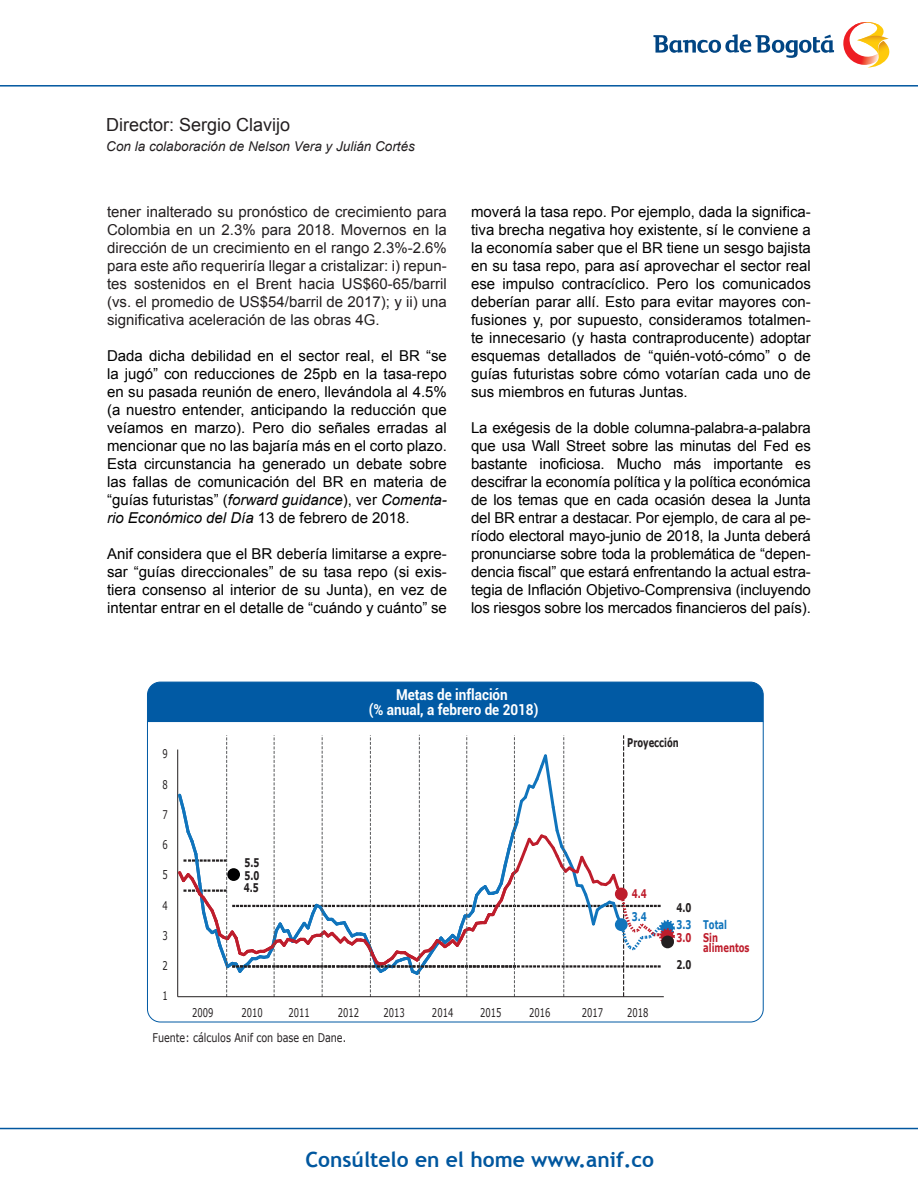
<style>
.page{position:relative;width:918px;height:1188px;background:#fff}
.page>*{position:absolute;margin:0;border:0;box-sizing:border-box;transform-origin:0 0}
.t1{font:700 21px "Trebuchet MS";color:#01579f}
.t2{font:18px "Arial";color:#231f20}
.TEXTO{font:15px/18px "Arial";color:#000;text-align:justify}
.TEXTO-2{font:15px/18px "Arial";color:#231f20;text-align:justify}
.t3{font:700 15px/15px "Roboto";color:#fff;text-align:center;scale:.9 1}
.t4{font:italic 13.5px "Arial";color:#231f20}
.t5{font:12px "Verdana";color:#231f20;scale:.7 1}
.t6{font:12px "Verdana";color:#231f20;scale:.8 1}
.t7{font:700 12px/17.2px "Verdana";color:#231f20;scale:.7 1}
.t8{font:700 12px/10.6px "Verdana";color:#be1d2c;scale:.7 1}
.t9{font:700 12px "Verdana";color:#1074bc;scale:.7 1}
.s1{font-style:italic}
.s2{color:#1074bc}
</style>
<div class="page">
<hr style="left:0;top:1128px;width:918px;height:1px;background:#01579f">
<hr style="left:0;top:85px;width:918px;height:2px;background:#01579f">
<svg style="left:653px;top:34px;width:181px;height:24px"></svg>
<svg style="left:843px;top:22px;width:47px;height:46px"></svg>
<div style="left:147px;top:682px;width:616px;height:40px;background:#015aa4"></div>
<div style="left:661px;top:921px;width:12px;height:13px;background:#1074bc;border-radius:50%"></div>
<div style="left:659px;top:920px;width:16px;height:16px;border:3px dashed #1074bc;border-radius:50%"></div>
<svg style="left:661px;top:930px;width:12px;height:13px"></svg>
<div style="left:659px;top:928px;width:16px;height:16px;border:3px dashed #be1d2c;border-radius:50%"></div>
<div style="left:661px;top:936px;width:13px;height:12px;background:#231f20;border-radius:50%"></div>
<svg style="left:177px;top:735px;width:489px;height:262px"></svg>
<div style="left:227px;top:868px;width:13px;height:13px;background:#000001;border-radius:50%"></div>
<hr style="left:178px;top:996px;width:486px;height:1px;background:#231f20">
<p class="t2" style="left:106px;top:113px;width:186px">Director: Sergio Clavijo</p>
<p class="t4" style="left:106px;top:137px;width:310px">Con la colaboración de Nelson Vera y Julián Cortés</p>
<p class="TEXTO-2" style="left:107px;top:203px;width:341px">tener inalterado su pronóstico de crecimiento para Colombia en un 2.3% para 2018. Movernos en la dirección de un crecimiento en el rango 2.3%-2.6% para este año requeriría llegar a cristalizar: i) repun&shy;tes sostenidos en el Brent hacia US$60-65/barril (vs. el promedio de US$54/barril de 2017); y ii) una significativa aceleración de las obras 4G.</p>
<p class="TEXTO" style="left:107px;top:347px;width:341px">Dada dicha debilidad en el sector real, el BR “se la jugó” con reducciones de 25pb en la tasa-repo en su pasada reunión de enero, llevándola al 4.5% (a nuestro entender, anticipando la reducción que veíamos en marzo). Pero dio señales erradas al mencionar que no las bajaría más en el corto plazo.<br>Esta circunstancia ha generado un debate sobre las fallas de comunicación del BR en materia de “guías futuristas” (<span class="s1">forward guidance</span>), ver <span class="s1">Comenta&shy;rio Económico del Día</span> 13 de febrero de 2018.</p>
<p class="TEXTO" style="left:107px;top:545px;width:341px">Anif considera que el BR debería limitarse a expre&shy;sar “guías direccionales” de su tasa repo (si exis&shy;tiera consenso al interior de su Junta), en vez de intentar entrar en el detalle de “cuándo y cuánto” se</p>
<p class="TEXTO" style="left:471px;top:203px;width:341px">moverá la tasa repo. Por ejemplo, dada la significa&shy;tiva brecha negativa hoy existente, sí le conviene a la economía saber que el BR tiene un sesgo bajista en su tasa repo, para así aprovechar el sector real ese impulso contracíclico. Pero los comunicados deberían parar allí. Esto para evitar mayores con&shy;fusiones y, por supuesto, consideramos totalmen&shy;te innecesario (y hasta contraproducente) adoptar esquemas detallados de “quién-votó-cómo” o de guías futuristas sobre cómo votarían cada uno de sus miembros en futuras Juntas.</p>
<p class="TEXTO" style="left:471px;top:419px;width:341px">La exégesis de la doble columna-palabra-a-palabra que usa Wall Street sobre las minutas del Fed es bastante inoficiosa. Mucho más importante es descifrar la economía política y la política económica de los temas que en cada ocasión desea la Junta del BR entrar a destacar. Por ejemplo, de cara al pe&shy;ríodo electoral mayo-junio de 2018, la Junta deberá pronunciarse sobre toda la problemática de “depen&shy;dencia fiscal” que estará enfrentando la actual estra&shy;tegia de Inflación Objetivo-Comprensiva (incluyendo los riesgos sobre los mercados financieros del país).</p>
<p class="t5" style="left:162px;top:746px;width:9px">9</p>
<p class="t5" style="left:162px;top:776px;width:9px">8</p>
<p class="t5" style="left:162px;top:806px;width:9px">7</p>
<p class="t5" style="left:162px;top:837px;width:9px">6</p>
<p class="t5" style="left:162px;top:867px;width:9px">5</p>
<p class="t5" style="left:162px;top:897px;width:9px">4</p>
<p class="t5" style="left:162px;top:927px;width:9px">3</p>
<p class="t5" style="left:162px;top:958px;width:9px">2</p>
<p class="t5" style="left:162px;top:988px;width:9px">1</p>
<p class="t7" style="left:244px;top:850px;width:24px;line-height:25px">5.5<br>4.5</p>
<p class="t7" style="left:244px;top:867px;width:23px">5.0</p>
<p class="t3" style="left:369px;top:687px;width:190px">Metas de inflación<br>(% anual, a febrero de 2018)</p>
<p class="t7" style="left:627px;top:733px;width:75px">Proyección</p>
<p class="t8" style="left:632px;top:888px;width:23px">4.4</p>
<p class="t9" style="left:632px;top:908px;width:23px">3.4</p>
<p class="t7" style="left:676px;top:898px;width:23px">4.0<br><span class="s2">3.3</span></p>
<p class="t8" style="left:703px;top:932px;width:68px;text-indent:-27px">3.0 Sin alimentos</p>
<p class="t9" style="left:703px;top:916px;width:36px">Total</p>
<p class="t7" style="left:676px;top:955px;width:23px">2.0</p>
<p class="t5" style="left:192px;top:1005px;width:32px">2009</p>
<p class="t5" style="left:242px;top:1005px;width:32px">2010</p>
<p class="t5" style="left:288px;top:1005px;width:32px">2011</p>
<p class="t5" style="left:338px;top:1005px;width:32px">2012</p>
<p class="t5" style="left:383px;top:1005px;width:32px">2013</p>
<p class="t5" style="left:432px;top:1005px;width:32px">2014</p>
<p class="t5" style="left:480px;top:1005px;width:32px">2015</p>
<p class="t5" style="left:529px;top:1005px;width:32px">2016</p>
<p class="t5" style="left:582px;top:1005px;width:32px">2017</p>
<p class="t5" style="left:627px;top:1005px;width:32px">2018</p>
<p class="t6" style="left:152px;top:1030px;width:244px">Fuente: cálculos Anif con base en Dane.</p>
<h1 class="t1" style="left:305px;top:1146px;width:350px">Consúltelo en el home www.anif.co</h1>
</div>
